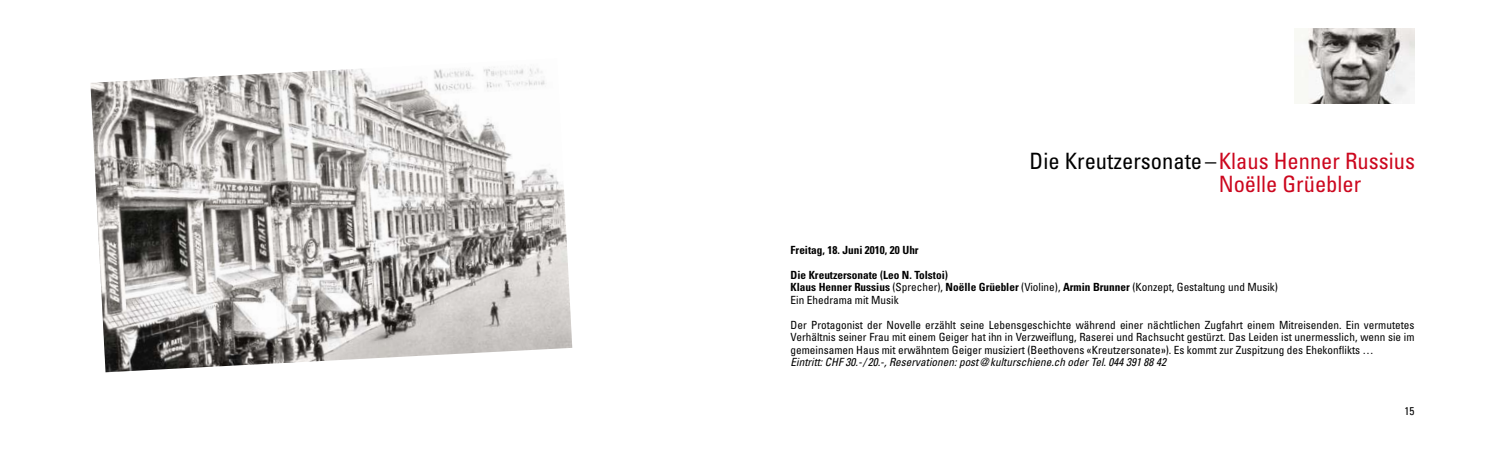
<style>
.page{position:relative;width:1489px;height:461px;background:#fff}
.page>*{position:absolute;margin:0;border:0;box-sizing:border-box;transform-origin:0 0}
.t1{font:condensed 22.5px/23.8px "Univers";color:#cc071e}
.t2{font:condensed 11.25px/12.5px "Univers";color:#000;text-align:justify}
.t3{font:700 condensed 11.25px/12.5px "Univers";color:#000}
.t4{font:italic condensed 11.25px "Univers";color:#000}
.s1{color:#000}
.s2{font-weight:400}
</style>
<div class="page">
<img style="left:1294px;top:28px;width:120px;height:75px">
<img style="left:90px;top:67px;width:482px;height:305px">
<h1 class="t1" style="left:1218px;top:148px;width:198px;text-indent:-189px"><span class="s1">Die Kreutzersonate–</span>Klaus Henner Russius<br>Noëlle Grüebler</h1>
<p class="t3" style="left:790px;top:243px;width:130px">Freitag, 18. Juni 2010, 20 Uhr</p>
<p class="t3" style="left:790px;top:268px;width:489px">Die Kreutzersonate (Leo N. Tolstoi)<br>Klaus Henner Russius <span class="s2">(Sprecher),</span> Noëlle Grüebler <span class="s2">(Violine),</span> Armin Brunner <span class="s2">(Konzept, Gestaltung und Musik)<br>Ein Ehedrama mit Musik</span></p>
<p class="t2" style="left:790px;top:318px;width:625px">Der Protagonist der Novelle erzählt seine Lebensgeschichte während einer nächtlichen Zugfahrt einem Mitreisenden. Ein vermutetes Verhältnis seiner Frau mit einem Geiger hat ihn in Verzweiflung, Raserei und Rachsucht gestürzt. Das Leiden ist unermesslich, wenn sie im gemeinsamen Haus mit erwähntem Geiger musiziert (Beethovens «Kreutzersonate»). Es kommt zur Zuspitzung des Ehekonflikts …</p>
<p class="t4" style="left:790px;top:355px;width:377px">Eintritt: CHF 30.-/ 20.-, Reservationen: post@kulturschiene.ch oder Tel. 044 391 88 42</p>
<p class="t2" style="left:1404px;top:404px;width:11px">15</p>
</div>
